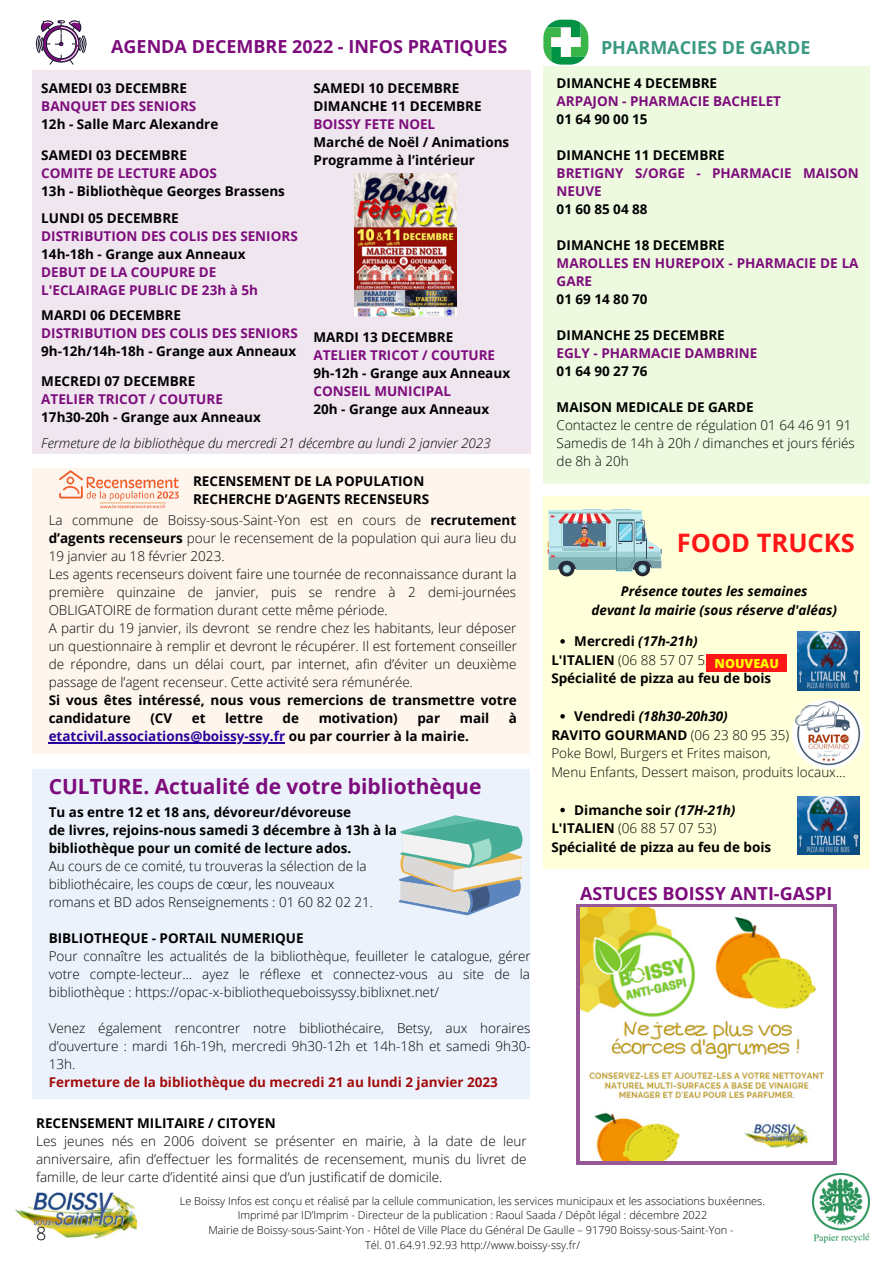
<style>
.page{position:relative;width:893px;height:1264px;background:#fff}
.page>*{position:absolute;margin:0;border:0;box-sizing:border-box;transform-origin:0 0}
.t1{font:700 25.5px "Open Sans";color:#ff1616}
.t2{font:700 21px "Open Sans";color:#7d0c7c}
.t3{font:700 18px "Open Sans";color:#7d0c7c}
.t4{font:700 18px "Open Sans";color:#3b9981}
.t5{font:300 18px "Open Sans";color:#000}
.t6{font:300 13.5px/18px "Open Sans";color:#000}
.t7{font:700 13.5px/18px "Open Sans";color:#000}
.t8{font:700 13.5px/18px "Open Sans";color:#7d0c7c}
.t9{font:italic 700 13.5px/18.8px "Open Sans";color:#000;text-align:center}
.t10{font:italic 300 13.5px "Open Sans";color:#000}
.t11{font:700 13.5px "Open Sans";color:#27039e}
.t12{font:700 13.5px "Open Sans";color:#a20b0b}
.t13{font:800 12.6px "Open Sans";color:#ff0}
.t14{font:300 10.95px/14.5px "Open Sans";color:#000;text-align:center}
.s1{font-weight:700}
.s2{color:#000}
.s3{font-weight:300}
.s4{font-style:normal}
.s5{font-style:italic}
</style>
<div class="page">
<img style="left:15px;top:1192px;width:122px;height:46px">
<img style="left:812px;top:1173px;width:57px;height:69px">
<svg style="left:35px;top:20px;width:52px;height:45px"></svg>
<div style="left:32px;top:70px;width:498px;height:383px;background:#efe6ef"></div>
<div style="left:543px;top:66px;width:326px;height:417px;background:#eefae0"></div>
<svg style="left:543px;top:20px;width:45px;height:45px"></svg>
<div style="left:543px;top:497px;width:326px;height:372px;background:#ffffda"></div>
<hr style="left:582px;top:509px;width:19px;height:3px;background:#a6d1e3;border-radius:2px">
<hr style="left:611px;top:509px;width:20px;height:3px;background:#a6d1e3;border-radius:2px">
<div style="left:559px;top:561px;width:15px;height:15px;background:#1e212a;border-radius:50%"></div>
<img style="left:547px;top:510px;width:115px;height:65px">
<svg style="left:560px;top:639px;width:5px;height:4px"></svg>
<svg style="left:560px;top:714px;width:5px;height:4px"></svg>
<svg style="left:560px;top:807px;width:5px;height:5px"></svg>
<img style="left:792px;top:699px;width:71px;height:69px">
<img style="left:797px;top:631px;width:62px;height:59px">
<img style="left:797px;top:796px;width:62px;height:58px">
<div style="left:706px;top:654px;width:81px;height:18px;background:#ff1616"></div>
<div style="left:32px;top:468px;width:497px;height:285px;background:#fef5ed"></div>
<hr style="left:49px;top:742px;width:236px;height:1px;background:#27039e">
<img style="left:59px;top:470px;width:120px;height:39px">
<img style="left:354px;top:173px;width:102px;height:143px">
<svg style="left:576px;top:904px;width:261px;height:261px;background:#a16a9e"></svg>
<img style="left:580px;top:907px;width:252px;height:253px">
<div style="left:32px;top:769px;width:497px;height:329px;background:#ecf2fc"></div>
<svg style="left:398px;top:815px;width:124px;height:100px"></svg>
<h3 class="t3" style="left:111px;top:34px;width:398px">AGENDA DECEMBRE 2022 - INFOS PRATIQUES</h3>
<p class="t7" style="left:41px;top:79px;width:147px">SAMEDI 03 DECEMBRE</p>
<p class="t8" style="left:41px;top:97px;width:156px">BANQUET DES SENIORS</p>
<p class="t7" style="left:41px;top:115px;width:178px">12h - Salle Marc Alexandre</p>
<p class="t7" style="left:41px;top:146px;width:147px">SAMEDI 03 DECEMBRE</p>
<p class="t8" style="left:41px;top:164px;width:177px">COMITE DE LECTURE ADOS</p>
<p class="t7" style="left:41px;top:182px;width:245px">13h - Bibliothèque Georges Brassens</p>
<p class="t7" style="left:41px;top:209px;width:139px">LUNDI 05 DECEMBRE</p>
<p class="t8" style="left:41px;top:227px;width:258px">DISTRIBUTION DES COLIS DES SENIORS</p>
<p class="t7" style="left:41px;top:245px;width:206px">14h-18h - Grange aux Anneaux</p>
<p class="t8" style="left:41px;top:263px;width:218px">DEBUT DE LA COUPURE DE<br>L'ECLAIRAGE PUBLIC DE 23h à 5h</p>
<p class="t7" style="left:41px;top:306px;width:141px">MARDI 06 DECEMBRE</p>
<p class="t8" style="left:41px;top:324px;width:258px">DISTRIBUTION DES COLIS DES SENIORS</p>
<p class="t7" style="left:41px;top:342px;width:256px">9h-12h/14h-18h - Grange aux Anneaux</p>
<p class="t7" style="left:41px;top:372px;width:156px">MECREDI 07 DECEMBRE</p>
<p class="t8" style="left:41px;top:390px;width:183px">ATELIER TRICOT / COUTURE</p>
<p class="t7" style="left:41px;top:408px;width:221px">17h30-20h - Grange aux Anneaux</p>
<p class="t7" style="left:313px;top:79px;width:170px">SAMEDI 10 DECEMBRE<br>DIMANCHE 11 DECEMBRE</p>
<p class="t8" style="left:313px;top:115px;width:123px">BOISSY FETE NOEL</p>
<p class="t7" style="left:313px;top:132px;width:197px">Marché de Noël / Animations<br>Programme à l’intérieur</p>
<p class="t7" style="left:313px;top:328px;width:141px">MARDI 13 DECEMBRE</p>
<p class="t8" style="left:313px;top:346px;width:183px">ATELIER TRICOT / COUTURE</p>
<p class="t7" style="left:313px;top:364px;width:198px">9h-12h - Grange aux Anneaux</p>
<p class="t8" style="left:313px;top:382px;width:139px">CONSEIL MUNICIPAL</p>
<p class="t7" style="left:313px;top:400px;width:177px">20h - Grange aux Anneaux</p>
<p class="t10" style="left:41px;top:433px;width:451px">Fermeture de la bibliothèque du mercredi 21 décembre au lundi 2 janvier 2023</p>
<p class="t7" style="left:193px;top:471px;width:237px">RECENSEMENT DE LA POPULATION<br>RECHERCHE D’AGENTS RECENSEURS</p>
<p class="t6" style="left:49px;top:511px;width:470px">La commune de Boissy-sous-Saint-Yon est en cours de <span class="s1">recrutement d’agents recenseurs</span> pour le recensement de la population qui aura lieu du 19 janvier au 18 février 2023.<br>Les agents recenseurs doivent faire une tournée de reconnaissance durant la première quinzaine de janvier, puis se rendre à 2 demi-journées OBLIGATOIRE de formation durant cette même période.<br>A partir du 19 janvier, ils devront se rendre chez les habitants, leur déposer un questionnaire à remplir et devront le récupérer. Il est fortement conseiller de répondre, dans un délai court, par internet, afin d’éviter un deuxième passage de l’agent recenseur. Cette activité sera rémunérée.</p>
<p class="t7" style="left:49px;top:691px;width:469px">Si vous êtes intéressé, nous vous remercions de transmettre votre candidature</p>
<p class="t7" style="left:150px;top:709px;width:23px">(CV</p>
<p class="t7" style="left:192px;top:709px;width:15px">et</p>
<p class="t7" style="left:225px;top:709px;width:39px">lettre</p>
<p class="t7" style="left:282px;top:709px;width:18px">de</p>
<p class="t7" style="left:319px;top:709px;width:81px">motivation)</p>
<p class="t7" style="left:417px;top:709px;width:24px">par</p>
<p class="t7" style="left:460px;top:709px;width:31px">mail</p>
<p class="t7" style="left:509px;top:709px;width:10px">à</p>
<p class="t11" style="left:49px;top:726px;width:421px">etatcivil.associations@boissy-ssy.fr <span class="s2">ou par courrier à la mairie.</span></p>
<h2 class="t2" style="left:49px;top:771px;width:434px">CULTURE. Actualité de votre bibliothèque</h2>
<p class="t7" style="left:49px;top:803px;width:350px">Tu as entre 12 et 18 ans, dévoreur/dévoreuse<br>de livres, rejoins-nous samedi 3 décembre à 13h à la bibliothèque pour un comité de lecture ados.</p>
<p class="t6" style="left:49px;top:857px;width:326px">Au cours de ce comité, tu trouveras la sélection de la bibliothécaire, les coups de cœur, les nouveaux romans et BD ados Renseignements : 01 60 82 02 21.</p>
<p class="t7" style="left:49px;top:929px;width:256px">BIBLIOTHEQUE - PORTAIL NUMERIQUE</p>
<p class="t6" style="left:49px;top:947px;width:483px;text-align:justify">Pour connaître les actualités de la bibliothèque, feuilleter le catalogue, gérer votre compte-lecteur… ayez le réflexe et connectez-vous au site de la bibliothèque : https://opac-x-bibliothequeboissyssy.biblixnet.net/</p>
<p class="t6" style="left:49px;top:1019px;width:483px;text-align:justify">Venez également rencontrer notre bibliothécaire, Betsy, aux horaires d’ouverture : mardi 16h-19h, mercredi 9h30-12h et 14h-18h et samedi 9h30- 13h.</p>
<p class="t12" style="left:49px;top:1072px;width:450px">Fermeture de la bibliothèque du mecredi 21 au lundi 2 janvier 2023</p>
<p class="t7" style="left:36px;top:1113px;width:241px">RECENSEMENT MILITAIRE / CITOYEN</p>
<p class="t6" style="left:36px;top:1131px;width:492px;text-align:justify">Les jeunes nés en 2006 doivent se présenter en mairie, à la date de leur anniversaire, afin d’effectuer les formalités de recensement, munis du livret de famille, de leur carte d’identité ainsi que d’un justificatif de domicile.</p>
<h3 class="t4" style="left:601px;top:35px;width:211px">PHARMACIES DE GARDE</h3>
<p class="t7" style="left:556px;top:74px;width:162px">DIMANCHE 4 DECEMBRE</p>
<p class="t8" style="left:556px;top:92px;width:226px">ARPAJON - PHARMACIE BACHELET</p>
<p class="t7" style="left:556px;top:110px;width:92px">01 64 90 00 15</p>
<p class="t7" style="left:556px;top:146px;width:170px">DIMANCHE 11 DECEMBRE</p>
<p class="t8" style="left:556px;top:164px;width:303px">BRETIGNY S/ORGE - PHARMACIE MAISON<br>NEUVE</p>
<p class="t7" style="left:556px;top:200px;width:92px">01 60 85 04 88</p>
<p class="t7" style="left:556px;top:236px;width:170px">DIMANCHE 18 DECEMBRE</p>
<p class="t8" style="left:556px;top:254px;width:303px">MAROLLES EN HUREPOIX - PHARMACIE DE LA<br>GARE</p>
<p class="t7" style="left:556px;top:290px;width:92px">01 69 14 80 70</p>
<p class="t7" style="left:556px;top:326px;width:170px">DIMANCHE 25 DECEMBRE</p>
<p class="t8" style="left:556px;top:344px;width:202px">EGLY - PHARMACIE DAMBRINE</p>
<p class="t7" style="left:556px;top:362px;width:92px">01 64 90 27 76</p>
<p class="t7" style="left:556px;top:398px;width:198px">MAISON MEDICALE DE GARDE</p>
<p class="t6" style="left:556px;top:416px;width:300px">Contactez le centre de régulation 01 64 46 91 91<br>Samedis de 14h à 20h / dimanches et jours fériés de 8h à 20h</p>
<h1 class="t1" style="left:676px;top:525px;width:179px">FOOD TRUCKS</h1>
<p class="t9" style="left:591px;top:581px;width:247px">Présence toutes les semaines<br>devant la mairie (sous réserve d'aléas)</p>
<p class="t7" style="left:551px;top:650px;width:221px;line-height:18.8px">L'ITALIEN <span class="s3">(06 88 57 07 53)<br></span>Spécialité de pizza au feu de bois</p>
<p class="t9" style="left:574px;top:631px;width:125px"><span class="s4">Mercredi</span> (17h-21h)</p>
<p class="t13" style="left:714px;top:654px;width:66px">NOUVEAU</p>
<p class="t9" style="left:574px;top:706px;width:155px"><span class="s4">Vendredi</span> (18h30-20h30)</p>
<p class="t6" style="left:551px;top:725px;width:296px;line-height:18.8px"><span class="s1">RAVITO GOURMAND</span> (06 23 80 95 35)<br>Poke Bowl, Burgers et Frites maison,<br>Menu Enfants, Dessert maison, produits locaux...</p>
<p class="t7" style="left:574px;top:800px;width:163px">Dimanche soir <span class="s5">(17H-21h)</span></p>
<p class="t7" style="left:551px;top:818px;width:221px;line-height:18.8px">L'ITALIEN <span class="s3">(06 88 57 07 53)<br></span>Spécialité de pizza au feu de bois</p>
<h3 class="t3" style="left:580px;top:880px;width:254px">ASTUCES BOISSY ANTI-GASPI</h3>
<h3 class="t5" style="left:36px;top:1221px;width:12px">8</h3>
<p class="t14" style="left:180px;top:1193px;width:586px">Le Boissy Infos est conçu et réalisé par la cellule communication, les services municipaux et les associations buxéennes.<br>Imprimé par ID’Imprim - Directeur de la publication : Raoul Saada / Dépôt légal : décembre 2022<br>Mairie de Boissy-sous-Saint-Yon - Hôtel de Ville Place du Général De Gaulle – 91790 Boissy-sous-Saint-Yon -<br>Tél. 01.64.91.92.93 http://www.boissy-ssy.fr/</p>
</div>
